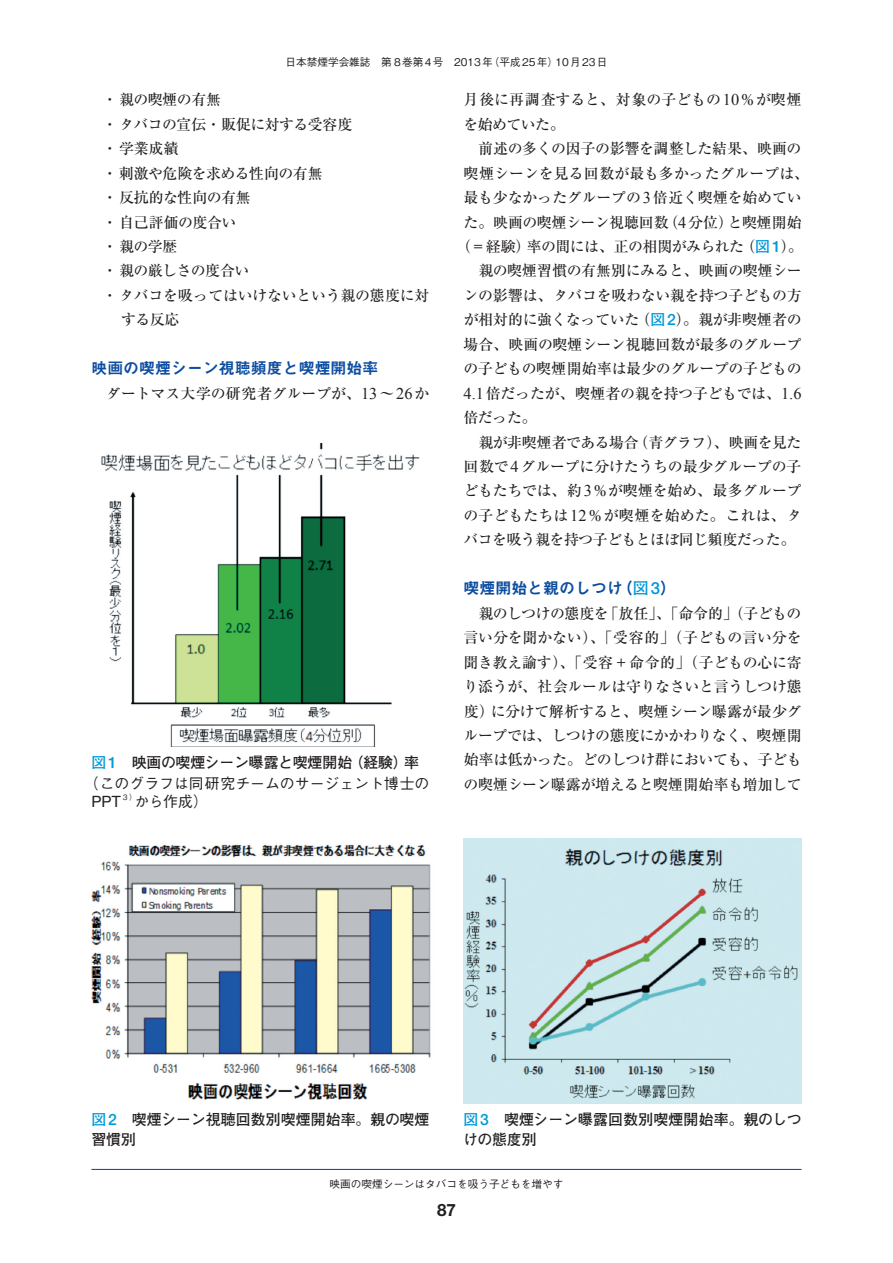
<style>
.page{position:relative;width:893px;height:1263px;background:#fff}
.page>*{position:absolute;margin:0;border:0;box-sizing:border-box;transform-origin:0 0}
.t1{font:700 16.95px "Helvetica Neue";color:#231f20}
.t2{font:15.9px "Midashi Go Pr 6 N MB31";color:#0d4da1}
.t3{font:500 14.85px/24.5px "Ryumin Pr 6 N";letter-spacing:-.015em;color:#231f20}
.t4{font:500 14.85px "Ryumin Pr 6 N";letter-spacing:-.035em;color:#231f20}
.t5{font:700 14.85px/20.2px "Futo Go B101 Pr 6 N";color:#231f20}
.t6{font:500 14.85px/18px "Gothic BBB Pr 6 N";color:#231f20}
.t7{font:500 14.85px "Ryumin Pr 6 N";letter-spacing:.005em;color:#231f20}
.t8{font:500 10.65px "Gothic BBB Pr 6 N";color:#231f20}
.s1{font-family:"Times New Roman";font-weight:400;font-size:16.35px}
.s2{color:#0099da}
.s3{font-family:"Helvetica Neue";font-weight:500;font-size:15.6px;color:#0099da}
.s4{font-family:"Helvetica Neue";font-weight:400;font-size:15.6px}
.s5{font-family:"Futo Go B101 Pr 6 N";font-weight:700;color:#0099da}
.s6{font-family:"Helvetica Neue";font-size:15.6px;color:#0099da}
.s7{font-family:"Helvetica Neue";font-weight:500;font-size:16.8px;color:#0099da}
</style>
<div class="page">
<hr style="left:91px;top:1169px;width:710px;height:1px;background:#0d4da1">
<img style="left:91px;top:844px;width:340px;height:256px">
<img style="left:101px;top:443px;width:319px;height:304px">
<img style="left:464px;top:839px;width:337px;height:264px">
<p class="t8" style="left:285px;top:53px;width:323px">日本禁煙学会雑誌　第 8巻第4号　2013年（平成25年）10月23日</p>
<p class="t4" style="left:103px;top:88px;width:120px">・親の喫煙の有無</p>
<p class="t4" style="left:103px;top:112px;width:251px">・タバコの宣伝・販促に対する受容度</p>
<p class="t3" style="left:103px;top:136px;width:78px">・学業成績</p>
<p class="t4" style="left:103px;top:161px;width:221px">・刺激や危険を求める性向の有無</p>
<p class="t3" style="left:103px;top:185px;width:150px">・反抗的な性向の有無</p>
<p class="t3" style="left:103px;top:209px;width:135px">・自己評価の度合い</p>
<p class="t3" style="left:103px;top:234px;width:76px">・親の学歴</p>
<p class="t4" style="left:103px;top:259px;width:148px">・親の厳しさの度合い</p>
<p class="t3" style="left:103px;top:282px;width:328px">・タバコを吸ってはいけないという親の態度に対</p>
<p class="t3" style="left:121px;top:307px;width:60px">する反応</p>
<p class="t2" style="left:91px;top:355px;width:289px">映画の喫煙シーン視聴頻度と喫煙開始率</p>
<p class="t3" style="left:106px;top:380px;width:325px">ダートマス大学の研究者グループが、<span class="s1">13</span>～<span class="s1">26</span>か</p>
<p class="t5" style="left:91px;top:752px;width:329px"><span class="s2">図</span><span class="s3">1</span> 映画の喫煙シーン曝露と喫煙開始（経験）率</p>
<p class="t6" style="left:91px;top:773px;width:340px;text-indent:-7px">（このグラフは同研究チームのサージェント博士の<br><span class="s4">PPT</span><sup>３）</sup>から作成）</p>
<p class="t3" style="left:463px;top:87px;width:340px">月後に再調査すると、対象の子どもの<span class="s1">10</span>％が喫煙を始めていた。</p>
<p class="t3" style="left:478px;top:136px;width:325px">前述の多くの因子の影響を調整した結果、映画の</p>
<p class="t3" style="left:463px;top:160px;width:347px">喫煙シーンを見る回数が最も多かったグループは、</p>
<p class="t3" style="left:464px;top:185px;width:339px">最も少なかったグループの<span class="s1">3</span>倍近く喫煙を始めてい</p>
<p class="t3" style="left:463px;top:209px;width:340px">た。映画の喫煙シーン視聴回数（<span class="s1">4</span>分位）と喫煙開始</p>
<p class="t4" style="left:456px;top:235px;width:348px">（＝経験）率の間には、正の相関がみられた（<span class="s5">図</span> <span class="s6">1</span>）。</p>
<p class="t3" style="left:478px;top:258px;width:325px">親の喫煙習慣の有無別にみると、映画の喫煙シー</p>
<p class="t3" style="left:464px;top:282px;width:340px">ンの影響は、タバコを吸わない親を持つ子どもの方</p>
<p class="t3" style="left:464px;top:307px;width:339px">が相対的に強くなっていた（<span class="s5">図</span><span class="s6">2</span>）。親が非喫煙者の</p>
<p class="t3" style="left:463px;top:331px;width:340px">場合、映画の喫煙シーン視聴回数が最多のグループ</p>
<p class="t3" style="left:464px;top:356px;width:339px">の子どもの喫煙開始率は最少のグループの子どもの</p>
<p class="t3" style="left:463px;top:380px;width:340px"><span class="s1">4.1</span>倍だったが、喫煙者の親を持つ子どもでは、<span class="s1">1.6</span></p>
<p class="t3" style="left:463px;top:405px;width:75px">倍だった。</p>
<p class="t4" style="left:478px;top:430px;width:325px">親が非喫煙者である場合（青グラフ）、映画を見た</p>
<p class="t3" style="left:463px;top:454px;width:339px">回数で<span class="s1">4</span>グループに分けたうちの最少グループの子</p>
<p class="t3" style="left:463px;top:478px;width:340px">どもたちでは、約<span class="s1">3</span>％が喫煙を始め、最多グループ</p>
<p class="t7" style="left:463px;top:504px;width:340px">の子どもたちは<span class="s1">12</span>％が喫煙を始めた。これは、タ</p>
<p class="t4" style="left:464px;top:528px;width:334px">バコを吸う親を持つ子どもとほぼ同じ頻度だった。</p>
<p class="t2" style="left:463px;top:575px;width:214px">喫煙開始と親のしつけ（<span class="s5">図</span><span class="s7">3</span>）</p>
<p class="t3" style="left:463px;top:600px;width:340px;text-align:justify;text-indent:15px">親のしつけの態度を「放任」、「命令的」（子どもの言い分を聞かない）、「受容的」（子どもの言い分を聞き教え諭す）、「受容＋命令的」（子どもの心に寄り添うが、社会ルールは守りなさいと言うしつけ態度）に分けて解析すると、喫煙シーン曝露が最少グループでは、しつけの態度にかかわりなく、喫煙開始率は低かった。どのしつけ群においても、子どもの喫煙シーン曝露が増えると喫煙開始率も増加して</p>
<p class="t5" style="left:91px;top:1108px;width:340px"><span class="s2">図</span><span class="s3">2</span> 喫煙シーン視聴回数別喫煙開始率。親の喫煙習慣別</p>
<p class="t5" style="left:463px;top:1108px;width:340px"><span class="s2">図</span><span class="s3">3</span> 喫煙シーン曝露回数別喫煙開始率。親のしつけの態度別</p>
<p class="t8" style="left:330px;top:1176px;width:235px">映画の喫煙シーンはタバコを吸う子どもを増やす</p>
<p class="t1" style="left:437px;top:1199px;width:20px">87</p>
</div>
